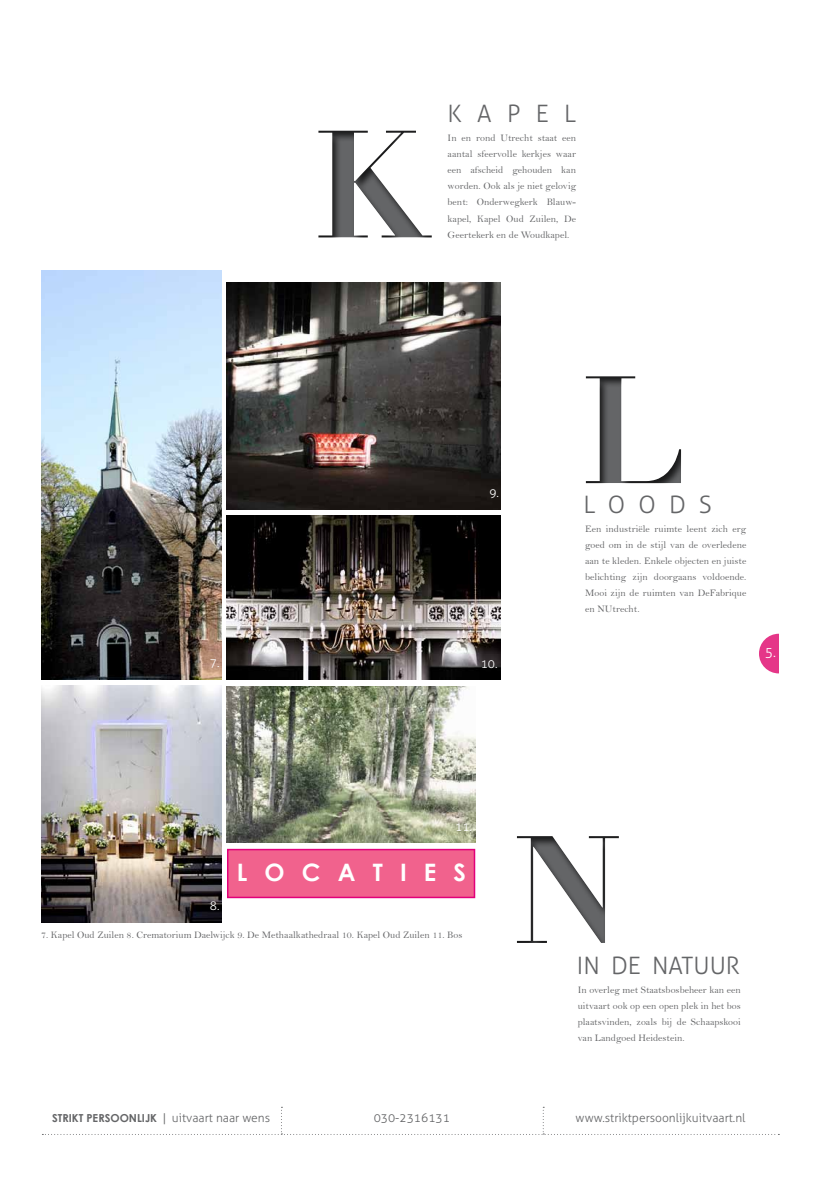
<style>
.page{position:relative;width:820px;height:1177px;background:#fff}
.page>*{position:absolute;margin:0;border:0;box-sizing:border-box;transform-origin:0 0}
.t1{font:700 150px "Didot";color:#646567}
.t2{font:300 24px "Aller";letter-spacing:.52em;color:#646567}
.t3{font:300 24px "Aller";color:#646567}
.t4{font:700 24px "Century Gothic";color:#fff}
.t5{font:300 14px "Aller";color:#fff}
.t6{font:300 12px "Aller";color:#646567}
.t7{font:300 12px "Aller";color:#fff}
.t8{font:700 11px "Century Gothic";color:#646567}
.t9{font:10px/16px "Bell";letter-spacing:.005em;color:#646567;text-align:justify}
.s1{font-weight:400;font-size:12px}
.s2{font-family:"Aller";font-weight:300;font-size:12px}
</style>
<div class="page">
<img style="left:41px;top:271px;width:180px;height:408px">
<div style="left:227px;top:848px;width:248px;height:50px;background:#f1628d;border:2px solid #e2007a"></div>
<div style="left:194px;top:89px;width:447px;height:193px;background:#fff"></div>
<img style="left:227px;top:515px;width:273px;height:164px">
<img style="left:227px;top:283px;width:273px;height:226px">
<img style="left:41px;top:685px;width:180px;height:237px">
<img style="left:227px;top:686px;width:248px;height:156px">
<div style="left:394px;top:794px;width:425px;height:193px;background:#000;opacity:.75"></div>
<div style="left:461px;top:334px;width:358px;height:193px;background:#000;opacity:.75"></div>
<div style="left:758px;top:633px;width:40px;height:40px;background:#e53688;border-radius:50%"></div>
<div style="left:778px;top:628px;width:30px;height:51px;background:#fff"></div>
<p class="t7" style="left:210px;top:656px;width:11px">7.</p>
<h1 class="t1" style="left:312px;top:90px;width:118px">K</h1>
<h2 class="t2" style="left:447px;top:99px;width:130px">KAPEL</h2>
<p class="t9" style="left:447px;top:130px;width:130px">In en rond Utrecht staat een aantal sfeervolle kerkjes waar een afscheid gehouden kan worden. Ook als je niet gelovig bent: Onderwegkerk Blauw&shy;kapel, Kapel Oud Zuilen, De Geertekerk en de Woudkapel.</p>
<p class="t7" style="left:489px;top:486px;width:11px">9.</p>
<p class="t7" style="left:480px;top:657px;width:18px">10.</p>
<h1 class="t1" style="left:578px;top:336px;width:110px">L</h1>
<h2 class="t2" style="left:583px;top:489px;width:130px">LOODS</h2>
<p class="t9" style="left:585px;top:521px;width:163px">Een industriële ruimte leent zich erg goed om in de stijl van de overledene aan te kleden. Enkele objecten en juiste belichting zijn doorgaans voldoende.<br>Mooi zijn de ruimten van DeFabrique en NUtrecht.</p>
<h3 class="t5" style="left:764px;top:643px;width:13px">5.</h3>
<p class="t7" style="left:455px;top:819px;width:18px">11.</p>
<p class="t7" style="left:210px;top:898px;width:11px">8.</p>
<h2 class="t4" style="left:237px;top:857px;width:231px">L O C A T I E S</h2>
<p class="t9" style="left:41px;top:926px;width:422px">7. Kapel Oud Zuilen 8. Crematorium Daelwijck 9. De Methaalkathedraal 10. Kapel Oud Zuilen 11. Bos</p>
<h1 class="t1" style="left:511px;top:795px;width:113px">N</h1>
<h2 class="t3" style="left:576px;top:951px;width:165px">IN DE NATUUR</h2>
<p class="t9" style="left:577px;top:982px;width:164px">In overleg met Staatsbosbeheer kan een uitvaart ook op een open plek in het bos plaatsvinden, zoals bij de Schaapskooi van Landgoed Heidestein.</p>
<p class="t8" style="left:52px;top:1111px;width:219px">STRIKT PERSOONLIJK <span class="s1">|</span> <span class="s2">uitvaart naar wens</span></p>
<p class="t6" style="left:373px;top:1110px;width:78px">030-2316131</p>
<p class="t6" style="left:575px;top:1110px;width:171px">www.striktpersoonlijkuitvaart.nl</p>
</div>
